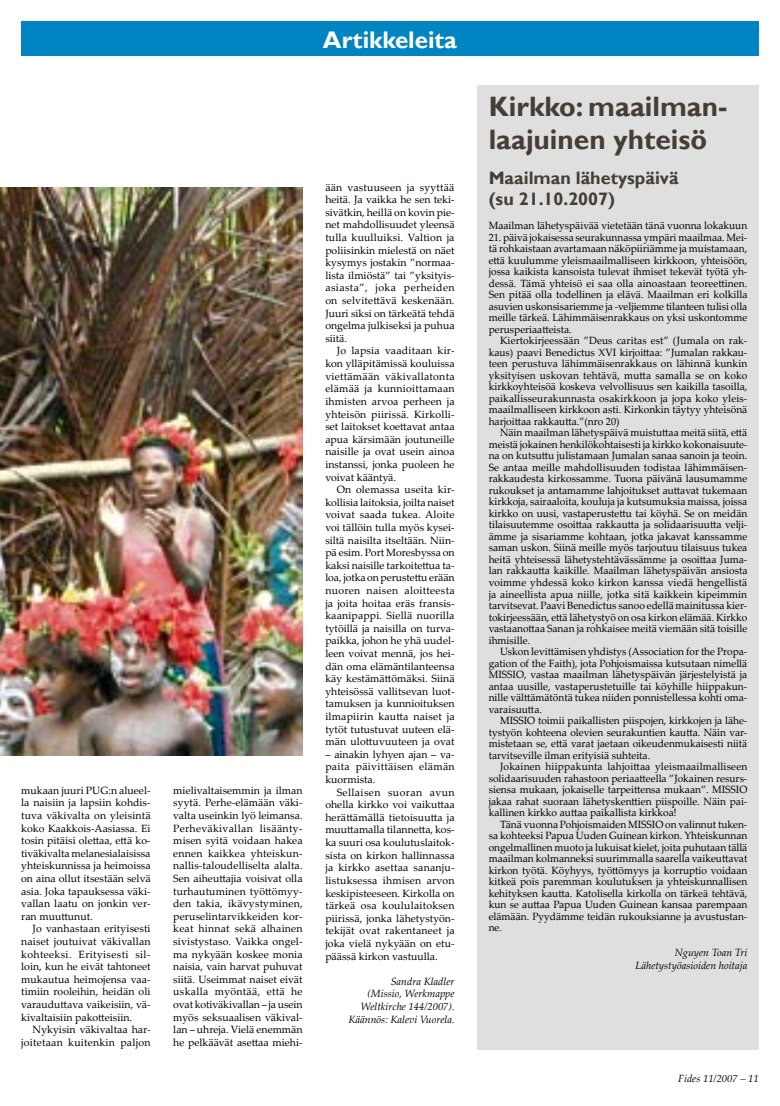
<style>
.page{position:relative;width:780px;height:1106px;background:#fff}
.page>*{position:absolute;margin:0;border:0;box-sizing:border-box;transform-origin:0 0}
.t1{font:700 28px/33.6px "Gill Sans";color:#453e36}
.t2{font:700 24px "Gill Sans";color:#fff}
.t3{font:700 18px/21.6px "Gill Sans";color:#453e36}
.t4{font:10.5px/12.6px "Palatino Linotype";color:#000;text-align:justify}
.t5{font:italic 10.5px/12.6px "Palatino Linotype";color:#000;text-align:right}
.t6{font:10.5px/12.6px "Palatino Linotype";letter-spacing:.02em;color:#000;text-align:right}
</style>
<div class="page">
<div style="left:0;top:21px;width:758px;height:34px;background:#0085c2"></div>
<div style="left:0;top:21px;width:21px;height:35px;background:#fff"></div>
<div style="left:477px;top:85px;width:281px;height:964px;background:#e0dfdf"></div>
<img style="left:0;top:187px;width:302px;height:568px">
<h2 class="t2" style="left:323px;top:25px;width:135px">Artikkeleita</h2>
<p class="t4" style="left:21px;top:783px;width:131px">mukaan juuri PUG:n alueel&shy;la naisiin ja lapsiin kohdis&shy;tuva väkivalta on yleisintä koko Kaakkois-Aasiassa. Ei tosin pitäisi olettaa, että ko&shy;tiväkivalta melanesialaisissa yhteiskunnissa ja heimoissa on aina ollut itsestään selvä asia. Joka tapauksessa väki&shy;vallan laatu on jonkin ver&shy;ran muuttunut.</p>
<p class="t4" style="left:21px;top:922px;width:131px;text-indent:11px">Jo vanhastaan erityisesti naiset joutuivat väkivallan kohteeksi. Erityisesti sil&shy;loin, kun he eivät tahtoneet mukautua heimojensa vaa&shy;timiin rooleihin, heidän oli varauduttava vaikeisiin, vä&shy;kivaltaisiin pakotteisiin.</p>
<p class="t6" style="left:21px;top:1023px;width:131px">Nykyisin väkivaltaa har&shy;joitetaan kuitenkin paljon</p>
<p class="t4" style="left:173px;top:783px;width:131px">mielivaltaisemmin ja ilman syytä. Perhe-elämään väki&shy;valta useinkin lyö leimansa.<br>Perheväkivallan lisäänty&shy;misen syitä voidaan hakea ennen kaikkea yhteiskun&shy;nallis-taloudelliselta alalta.<br>Sen aiheuttajia voisivat olla turhautuminen työttömyy&shy;den takia, ikävystyminen, peruselintarvikkeiden kor&shy;keat hinnat sekä alhainen sivistystaso. Vaikka ongel&shy;ma nykyään koskee monia naisia, vain harvat puhuvat siitä. Useimmat naiset eivät uskalla myöntää, että he ovat kotiväkivallan – ja usein myös seksuaalisen väkival&shy;lan – uhreja. Vielä enemmän he pelkäävät asettaa miehi-</p>
<p class="t4" style="left:325px;top:180px;width:131px">ään vastuuseen ja syyttää heitä. Ja vaikka he sen teki&shy;sivätkin, heillä on kovin pie&shy;net mahdollisuudet yleensä tulla kuulluiksi. Valtion ja poliisinkin mielestä on näet kysymys jostakin ”normaa&shy;lista ilmiöstä” tai ”yksityis&shy;asiasta”, joka perheiden on selvitettävä keskenään.<br>Juuri siksi on tärkeätä tehdä ongelma julkiseksi ja puhua siitä.</p>
<p class="t4" style="left:325px;top:344px;width:131px;text-indent:11px">Jo lapsia vaaditaan kir&shy;kon ylläpitämissä kouluissa viettämään väkivallatonta elämää ja kunnioittamaan ihmisten arvoa perheen ja yhteisön piirissä. Kirkolli&shy;set laitokset koettavat antaa apua kärsimään joutuneille naisille ja ovat usein ainoa instanssi, jonka puoleen he voivat kääntyä.</p>
<p class="t4" style="left:325px;top:483px;width:131px;text-indent:11px">On olemassa useita kir&shy;kollisia laitoksia, joilta naiset voivat saada tukea. Aloite voi tällöin tulla myös kysei&shy;siltä naisilta itseltään. Niin&shy;pä esim. Port Moresbyssa on kaksi naisille tarkoitettua ta&shy;loa, jotka on perustettu erään nuoren naisen aloitteesta ja joita hoitaa eräs fransis&shy;kaanipappi. Siellä nuorilla tytöillä ja naisilla on turva&shy;paikka, johon he yhä uudel&shy;leen voivat mennä, jos hei&shy;dän oma elämäntilanteensa käy kestämättömäksi. Siinä yhteisössä vallitsevan luot&shy;tamuksen ja kunnioituksen ilmapiirin kautta naiset ja tytöt tutustuvat uuteen elä&shy;män ulottuvuuteen ja ovat</p>
<p class="t4" style="left:325px;top:747px;width:131px">– ainakin lyhyen ajan – va&shy;paita päivittäisen elämän kuormista.</p>
<p class="t4" style="left:325px;top:785px;width:131px;text-indent:11px">Sellaisen suoran avun ohella kirkko voi vaikuttaa herättämällä tietoisuutta ja muuttamalla tilannetta, kos&shy;ka suuri osa koulutuslaitok&shy;sista on kirkon hallinnassa ja kirkko asettaa sananju&shy;listuksessa ihmisen arvon keskipisteeseen. Kirkolla on tärkeä osa koululaitoksen piirissä, jonka lähetystyön&shy;tekijät ovat rakentaneet ja joka vielä nykyään on etu&shy;päässä kirkon vastuulla.</p>
<p class="t5" style="left:348px;top:974px;width:108px">Sandra Kladler<br>(Missio, Werkmappe<br>Weltkirche 144/2007).<br>Käännös: Kalevi Vuorela.</p>
<h1 class="t1" style="left:488px;top:90px;width:240px">Kirkko: maailman&shy;laajuinen yhteisö</h1>
<h3 class="t3" style="left:488px;top:167px;width:191px">Maailman lähetyspäivä (su 21.10.2007)</h3>
<p class="t4" style="left:488px;top:219px;width:260px">Maailman lähetyspäivää vietetään tänä vuonna lokakuun</p>
<p class="t4" style="left:488px;top:231px;width:260px;line-height:11.5px">21. päivä jokaisessa seurakunnassa ympäri maailmaa. Mei&shy;tä rohkaistaan avartamaan näköpiiriämme ja muistamaan, että kuulumme yleismaailmalliseen kirkkoon, yhteisöön, jossa kaikista kansoista tulevat ihmiset tekevät työtä yh&shy;dessä. Tämä yhteisö ei saa olla ainoastaan teoreettinen.<br>Sen pitää olla todellinen ja elävä. Maailman eri kolkilla asuvien uskonsisariemme ja -veljiemme tilanteen tulisi olla meille tärkeä. Lähimmäisenrakkaus on yksi uskontomme perusperiaatteista.</p>
<p class="t4" style="left:488px;top:335px;width:260px;line-height:11.5px;text-indent:11px">Kiertokirjeessään ”Deus caritas est” (Jumala on rak&shy;kaus) paavi Benedictus XVI kirjoittaa: ”Jumalan rakkau&shy;teen perustuva lähimmäisenrakkaus on lähinnä kunkin yksityisen uskovan tehtävä, mutta samalla se on koko kirkkoyhteisöä koskeva velvollisuus sen kaikilla tasoilla, paikallisseurakunnasta osakirkkoon ja jopa koko yleis&shy;maailmalliseen kirkkoon asti. Kirkonkin täytyy yhteisönä harjoittaa rakkautta.”(nro 20)</p>
<p class="t4" style="left:488px;top:427px;width:260px;line-height:11.5px;text-indent:11px">Näin maailman lähetyspäivä muistuttaa meitä siitä, että meistä jokainen henkilökohtaisesti ja kirkko kokonaisuute&shy;na on kutsuttu julistamaan Jumalan sanaa sanoin ja teoin.<br>Se antaa meille mahdollisuuden todistaa lähimmäisen&shy;rakkaudesta kirkossamme. Tuona päivänä lausumamme rukoukset ja antamamme lahjoitukset auttavat tukemaan kirkkoja, sairaaloita, kouluja ja kutsumuksia maissa, joissa kirkko on uusi, vastaperustettu tai köyhä. Se on meidän tilaisuutemme osoittaa rakkautta ja solidaarisuutta velji&shy;ämme ja sisariamme kohtaan, jotka jakavat kanssamme saman uskon. Siinä meille myös tarjoutuu tilaisuus tukea heitä yhteisessä lähetystehtävässämme ja osoittaa Juma&shy;lan rakkautta kaikille. Maailman lähetyspäivän ansiosta voimme yhdessä koko kirkon kanssa viedä hengellistä ja aineellista apua niille, jotka sitä kaikkein kipeimmin tarvitsevat. Paavi Benedictus sanoo edellä mainitussa kier&shy;tokirjeessään, että lähetystyö on osa kirkon elämää. Kirkko vastaanottaa Sanan ja rohkaisee meitä viemään sitä toisille ihmisille.</p>
<p class="t4" style="left:488px;top:645px;width:260px;line-height:11.5px;text-indent:11px">Uskon levittämisen yhdistys (Association for the Propa&shy;gation of the Faith), jota Pohjoismaissa kutsutaan nimellä MISSIO, vastaa maailman lähetyspäivän järjestelyistä ja antaa uusille, vastaperustetuille tai köyhille hiippakun&shy;nille välttämätöntä tukea niiden ponnistellessa kohti oma&shy;varaisuutta.</p>
<p class="t4" style="left:488px;top:714px;width:260px;line-height:11.5px;text-indent:11px">MISSIO toimii paikallisten piispojen, kirkkojen ja lähe&shy;tystyön kohteena olevien seurakuntien kautta. Näin var&shy;mistetaan se, että varat jaetaan oikeudenmukaisesti niitä tarvitseville ilman erityisiä suhteita.</p>
<p class="t4" style="left:488px;top:760px;width:260px;line-height:11.5px;text-indent:11px">Jokainen hiippakunta lahjoittaa yleismaailmalliseen solidaarisuuden rahastoon periaatteella ”Jokainen resurs&shy;siensa mukaan, jokaiselle tarpeittensa mukaan”. MISSIO jakaa rahat suoraan lähetyskenttien piispoille. Näin pai&shy;kallinen kirkko auttaa paikallista kirkkoa!</p>
<p class="t4" style="left:488px;top:818px;width:260px;line-height:11.5px;text-indent:11px">Tänä vuonna Pohjoismaiden MISSIO on valinnut tuken&shy;sa kohteeksi Papua Uuden Guinean kirkon. Yhteiskunnan ongelmallinen muoto ja lukuisat kielet, joita puhutaan tällä maailman kolmanneksi suurimmalla saarella vaikeuttavat kirkon työtä. Köyhyys, työttömyys ja korruptio voidaan kitkeä pois paremman koulutuksen ja yhteiskunnallisen kehityksen kautta. Katolisella kirkolla on tärkeä tehtävä, kun se auttaa Papua Uuden Guinean kansaa parempaan elämään. Pyydämme teidän rukouksianne ja avustustan&shy;ne.</p>
<p class="t5" style="left:635px;top:946px;width:113px">Nguyen Toan Tri<br>Lähetystyöasioiden hoitaja</p>
<p class="t5" style="left:678px;top:1071px;width:82px">Fides 11/2007 – 11</p>
</div>
